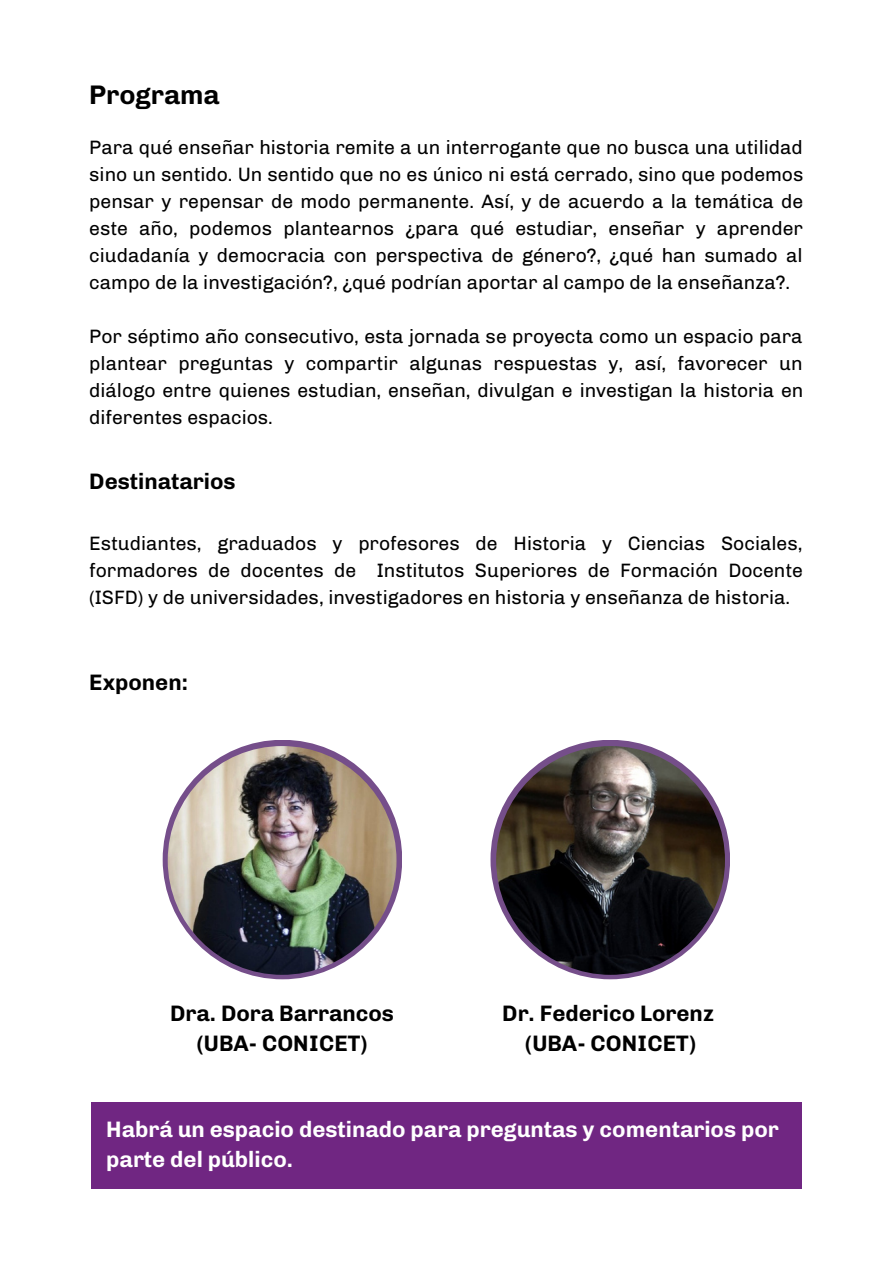
<style>
.page{position:relative;width:893px;height:1264px;background:#fff}
.page>*{position:absolute;margin:0;border:0;box-sizing:border-box;transform-origin:0 0}
.t1{font:700 26.85px "Chivo";color:#000}
.t2{font:700 22.35px/30.3px "Chivo";color:#000;text-align:center}
.t3{font:700 22.35px/30.3px "Chivo";color:#fff}
.t4{font:19.35px/27px "Chivo";color:#000;text-align:justify}
</style>
<div class="page">
<svg style="left:163px;top:739px;width:239px;height:240px;background:#79558b"></svg>
<svg style="left:490px;top:739px;width:240px;height:240px;background:#7a578d"></svg>
<img style="left:168px;top:746px;width:228px;height:228px;border-radius:50%">
<img style="left:496px;top:746px;width:229px;height:228px;border-radius:50%">
<div style="left:91px;top:1101px;width:710px;height:87px;background:#702682"></div>
<h1 class="t1" style="left:89px;top:79px;width:132px">Programa</h1>
<p class="t4" style="left:89px;top:134px;width:715px">Para qué enseñar historia remite a un interrogante que no busca una utilidad sino un sentido. Un sentido que no es único ni está cerrado, sino que podemos pensar y repensar de modo permanente. Así, y de acuerdo a la temática de este año, podemos plantearnos ¿para qué estudiar, enseñar y aprender ciudadanía y democracia con perspectiva de género?, ¿qué han sumado al campo de la investigación?, ¿qué podrían aportar al campo de la enseñanza?.</p>
<p class="t4" style="left:89px;top:323px;width:715px">Por séptimo año consecutivo, esta jornada se proyecta como un espacio para plantear preguntas y compartir algunas respuestas y, así, favorecer un diálogo entre quienes estudian, enseñan, divulgan e investigan la historia en diferentes espacios.</p>
<p class="t2" style="left:89px;top:466px;width:148px">Destinatarios</p>
<p class="t4" style="left:89px;top:529px;width:715px">Estudiantes, graduados y profesores de Historia y Ciencias Sociales, formadores de docentes de Institutos Superiores de Formación Docente (ISFD) y de universidades, investigadores en historia y enseñanza de historia.</p>
<p class="t2" style="left:89px;top:666px;width:100px">Exponen:</p>
<p class="t2" style="left:170px;top:998px;width:225px">Dra. Dora Barrancos (UBA- CONICET)</p>
<p class="t2" style="left:502px;top:998px;width:213px">Dr. Federico Lorenz (UBA- CONICET)</p>
<p class="t3" style="left:106px;top:1113px;width:674px">Habrá un espacio destinado para preguntas y comentarios por parte del público.</p>
</div>
